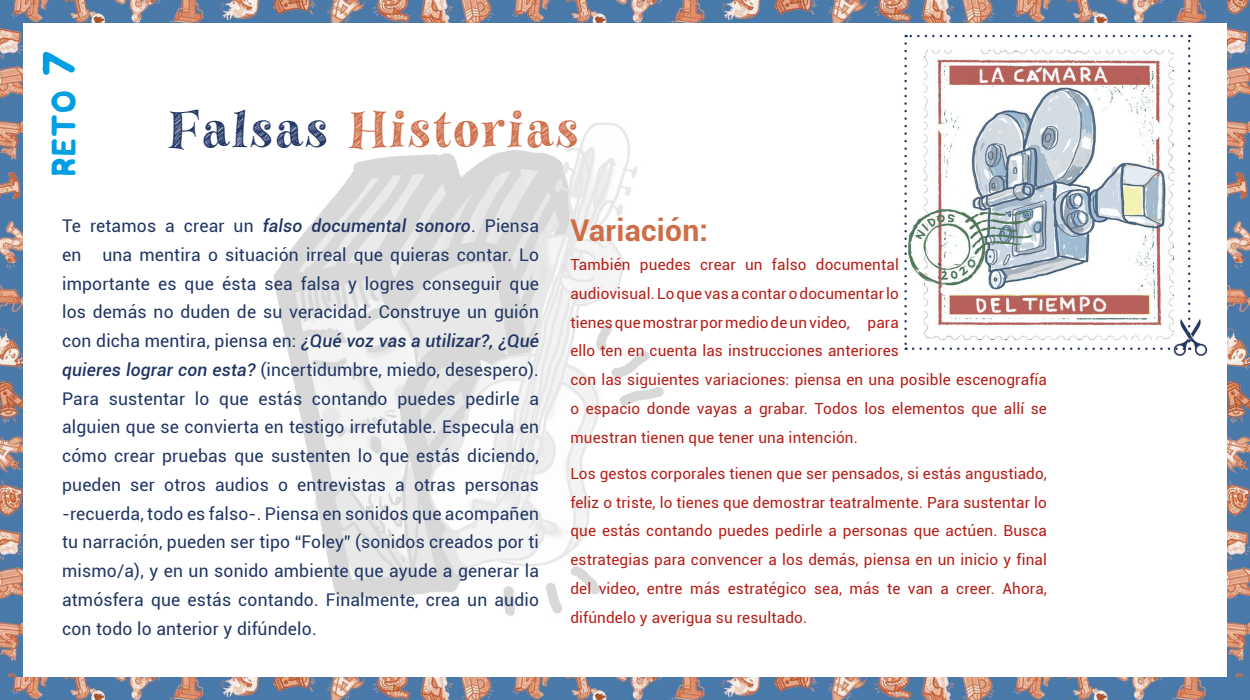
<style>
.page{position:relative;width:1250px;height:700px;background:#fff}
.page>*{position:absolute;margin:0;border:0;box-sizing:border-box;transform-origin:0 0}
.t1{font:50px "Gavabon";letter-spacing:.06em;color:#ce6e48}
.t2{font:44.38px "Chlakh";color:#009fe3}
.t3{font:700 30px "Roboto";letter-spacing:.01em;color:#ce6e48}
.t4{font:17.5px/28.8px "Roboto";letter-spacing:.01em;color:#213665;text-align:justify}
.t5{font:15.31px/28.8px "Roboto";letter-spacing:.01em;color:#b41f18}
.s1{font-size:62.5px}
.s2{color:#213665}
.s3{font-weight:500;font-style:italic}
</style>
<div class="page">
<img style="left:0;top:22px;width:22px;height:656px">
<img style="left:0;top:0;width:1228px;height:22px">
<img style="left:1228px;top:0;width:22px;height:678px">
<img style="left:0;top:678px;width:1250px;height:22px">
<img style="left:906px;top:36px;width:277px;height:313px">
<svg style="left:904px;top:44px;width:3px;height:306px"></svg>
<svg style="left:913px;top:348px;width:261px;height:2px"></svg>
<svg style="left:1188px;top:35px;width:2px;height:284px"></svg>
<svg style="left:906px;top:35px;width:276px;height:2px"></svg>
<img style="left:1174px;top:319px;width:33px;height:37px">
<img style="left:273px;top:122px;width:391px;height:494px">
<h2 class="t2" style="left:34px;top:175px;width:128px;rotate:-90deg">reto <span class="s1">7</span></h2>
<h1 class="t1" style="left:168px;top:99px;width:413px"><span class="s2">Falsas</span> Historias</h1>
<p class="t4" style="left:62px;top:211px;width:478px">Te retamos a crear un <span class="s3">falso documental sonoro</span>. Piensa en una mentira o situación irreal que quieras contar. Lo importante es que ésta sea falsa y logres conseguir que los demás no duden de su veracidad. Construye un guión con dicha mentira, piensa en: <span class="s3">¿Qué voz vas a utilizar?, ¿Qué quieres lograr con esta?</span> (incertidumbre, miedo, desespero).<br>Para sustentar lo que estás contando puedes pedirle a alguien que se convierta en testigo irrefutable. Especula en cómo crear pruebas que sustenten lo que estás diciendo, pueden ser otros audios o entrevistas a otras personas -recuerda, todo es falso-. Piensa en sonidos que acompañen tu narración, pueden ser tipo “Foley” (sonidos creados por ti mismo/a), y en un sonido ambiente que ayude a generar la atmósfera que estás contando. Finalmente, crea un audio con todo lo anterior y difúndelo.</p>
<h3 class="t3" style="left:570px;top:210px;width:139px">Variación:</h3>
<p class="t5" style="left:570px;top:250px;width:478px">También puedes crear un falso documental<br>audiovisual. Lo que vas a contar o documentar lo<br>tienes que mostrar por medio de un video, para<br>ello ten en cuenta las instrucciones anteriores<br>con las siguientes variaciones: piensa en una posible escenografía o espacio donde vayas a grabar. Todos los elementos que allí se muestran tienen que tener una intención.</p>
<p class="t5" style="left:570px;top:459px;width:478px;text-align:justify">Los gestos corporales tienen que ser pensados, si estás angustiado, feliz o triste, lo tienes que demostrar teatralmente. Para sustentar lo que estás contando puedes pedirle a personas que actúen. Busca estrategias para convencer a los demás, piensa en un inicio y final del video, entre más estratégico sea, más te van a creer. Ahora, difúndelo y averigua su resultado.</p>
</div>
